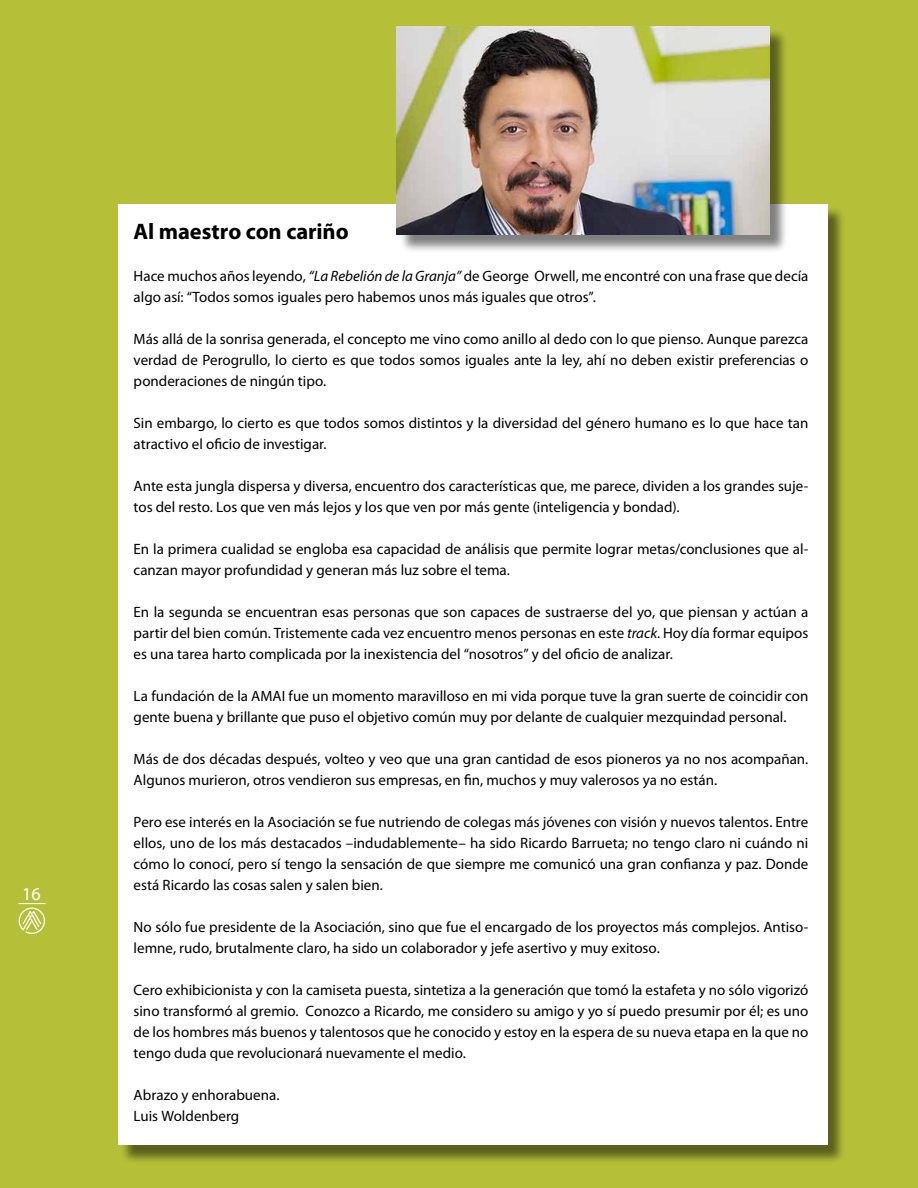
<style>
.page{position:relative;width:918px;height:1188px;background:#b5bf38}
.page>*{position:absolute;margin:0;border:0;box-sizing:border-box;transform-origin:0 0}
.t1{font:700 22.5px "Myriad Pro";letter-spacing:-.005em;color:#000}
.t2{font:18.15px "Myriad";color:#fff}
.t3{font:15px/21px "Myriad Pro";color:#000}
.s1{font-style:italic}
</style>
<div class="page">
<div style="left:120px;top:207px;width:726px;height:957px;background:#000;opacity:.5"></div>
<div style="left:118px;top:204px;width:709px;height:941px;background:#fff"></div>
<div style="left:399px;top:28px;width:389px;height:226px;background:#000;opacity:.5"></div>
<img style="left:397px;top:26px;width:372px;height:209px">
<svg style="left:18px;top:903px;width:28px;height:31px"></svg>
<p class="t2" style="left:22px;top:885px;width:20px">16</p>
<h1 class="t1" style="left:134px;top:217px;width:217px">Al maestro con cariño</h1>
<p class="t3" style="left:134px;top:265px;width:676px">Hace muchos años leyendo, <span class="s1">“La Rebelión de la Granja”</span> de George Orwell, me encontré con una frase que decía algo así: “Todos somos iguales pero habemos unos más iguales que otros”.</p>
<p class="t3" style="left:134px;top:328px;width:676px;text-align:justify">Más allá de la sonrisa generada, el concepto me vino como anillo al dedo con lo que pienso. Aunque parezca verdad de Perogrullo, lo cierto es que todos somos iguales ante la ley, ahí no deben existir preferencias o ponderaciones de ningún tipo.</p>
<p class="t3" style="left:134px;top:412px;width:676px">Sin embargo, lo cierto es que todos somos distintos y la diversidad del género humano es lo que hace tan atractivo el oficio de investigar.</p>
<p class="t3" style="left:134px;top:475px;width:676px">Ante esta jungla dispersa y diversa, encuentro dos características que, me parece, dividen a los grandes suje&shy;tos del resto. Los que ven más lejos y los que ven por más gente (inteligencia y bondad).</p>
<p class="t3" style="left:134px;top:538px;width:676px">En la primera cualidad se engloba esa capacidad de análisis que permite lograr metas/conclusiones que al&shy;canzan mayor profundidad y generan más luz sobre el tema.</p>
<p class="t3" style="left:134px;top:601px;width:676px;text-align:justify">En la segunda se encuentran esas personas que son capaces de sustraerse del yo, que piensan y actúan a partir del bien común. Tristemente cada vez encuentro menos personas en este <span class="s1">track</span>. Hoy día formar equipos es una tarea harto complicada por la inexistencia del “nosotros” y del oficio de analizar.</p>
<p class="t3" style="left:134px;top:685px;width:676px">La fundación de la AMAI fue un momento maravilloso en mi vida porque tuve la gran suerte de coincidir con gente buena y brillante que puso el objetivo común muy por delante de cualquier mezquindad personal.</p>
<p class="t3" style="left:134px;top:748px;width:676px">Más de dos décadas después, volteo y veo que una gran cantidad de esos pioneros ya no nos acompañan.<br>Algunos murieron, otros vendieron sus empresas, en fin, muchos y muy valerosos ya no están.</p>
<p class="t3" style="left:134px;top:811px;width:676px;text-align:justify">Pero ese interés en la Asociación se fue nutriendo de colegas más jóvenes con visión y nuevos talentos. Entre ellos, uno de los más destacados –indudablemente– ha sido Ricardo Barrueta; no tengo claro ni cuándo ni cómo lo conocí, pero sí tengo la sensación de que siempre me comunicó una gran confianza y paz. Donde está Ricardo las cosas salen y salen bien.</p>
<p class="t3" style="left:134px;top:916px;width:676px">No sólo fue presidente de la Asociación, sino que fue el encargado de los proyectos más complejos. Antiso&shy;lemne, rudo, brutalmente claro, ha sido un colaborador y jefe asertivo y muy exitoso.</p>
<p class="t3" style="left:134px;top:979px;width:676px;text-align:justify">Cero exhibicionista y con la camiseta puesta, sintetiza a la generación que tomó la estafeta y no sólo vigorizó sino transformó al gremio. Conozco a Ricardo, me considero su amigo y yo sí puedo presumir por él; es uno de los hombres más buenos y talentosos que he conocido y estoy en la espera de su nueva etapa en la que no tengo duda que revolucionará nuevamente el medio.</p>
<p class="t3" style="left:134px;top:1084px;width:147px">Abrazo y enhorabuena.<br>Luis Woldenberg</p>
</div>
